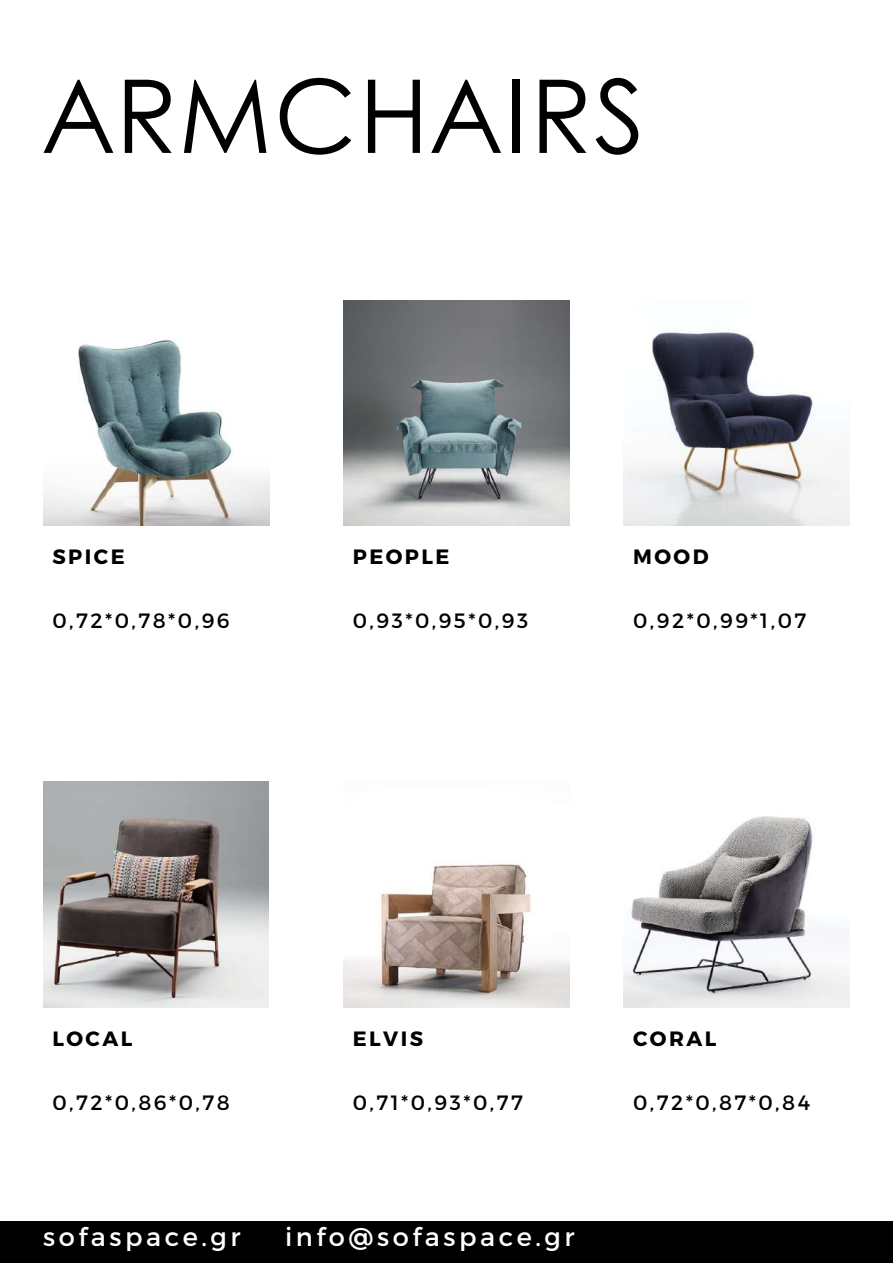
<style>
.page{position:relative;width:893px;height:1264px;background:#fff}
.page>*{position:absolute;margin:0;border:0;box-sizing:border-box;transform-origin:0 0}
.t1{font:101.85px "Century Gothic";letter-spacing:.02em;color:#000}
.t2{font:25.65px "Montserrat";letter-spacing:.14em;color:#fff}
.t3{font:20.7px "Montserrat";letter-spacing:.12em;color:#000}
.t4{font:700 20.7px "Montserrat";letter-spacing:.12em;color:#000}
</style>
<div class="page">
<img style="left:43px;top:339px;width:226px;height:187px">
<img style="left:343px;top:300px;width:226px;height:226px">
<img style="left:623px;top:330px;width:226px;height:196px">
<img style="left:43px;top:782px;width:226px;height:225px">
<img style="left:343px;top:864px;width:226px;height:143px">
<img style="left:623px;top:816px;width:226px;height:191px">
<div style="left:0;top:1221px;width:892px;height:41px;background:#000"></div>
<h1 class="t1" style="left:43px;top:39px;width:601px">ARMCHAIRS</h1>
<p class="t4" style="left:52px;top:542px;width:74px">SPICE</p>
<p class="t3" style="left:52px;top:607px;width:179px">0,72*0,78*0,96</p>
<p class="t4" style="left:353px;top:542px;width:98px">PEOPLE</p>
<p class="t3" style="left:353px;top:607px;width:177px">0,93*0,95*0,93</p>
<p class="t4" style="left:633px;top:542px;width:77px">MOOD</p>
<p class="t3" style="left:633px;top:607px;width:175px">0,92*0,99*1,07</p>
<p class="t4" style="left:52px;top:1024px;width:82px">LOCAL</p>
<p class="t4" style="left:352px;top:1024px;width:72px">ELVIS</p>
<p class="t4" style="left:633px;top:1024px;width:85px">CORAL</p>
<p class="t3" style="left:52px;top:1088px;width:179px">0,72*0,86*0,78</p>
<p class="t3" style="left:352px;top:1088px;width:172px">0,71*0,93*0,77</p>
<p class="t3" style="left:633px;top:1088px;width:178px">0,72*0,87*0,84</p>
<p class="t2" style="left:43px;top:1220px;width:199px">sofaspace.gr</p>
<p class="t2" style="left:285px;top:1220px;width:291px">info@sofaspace.gr</p>
</div>
